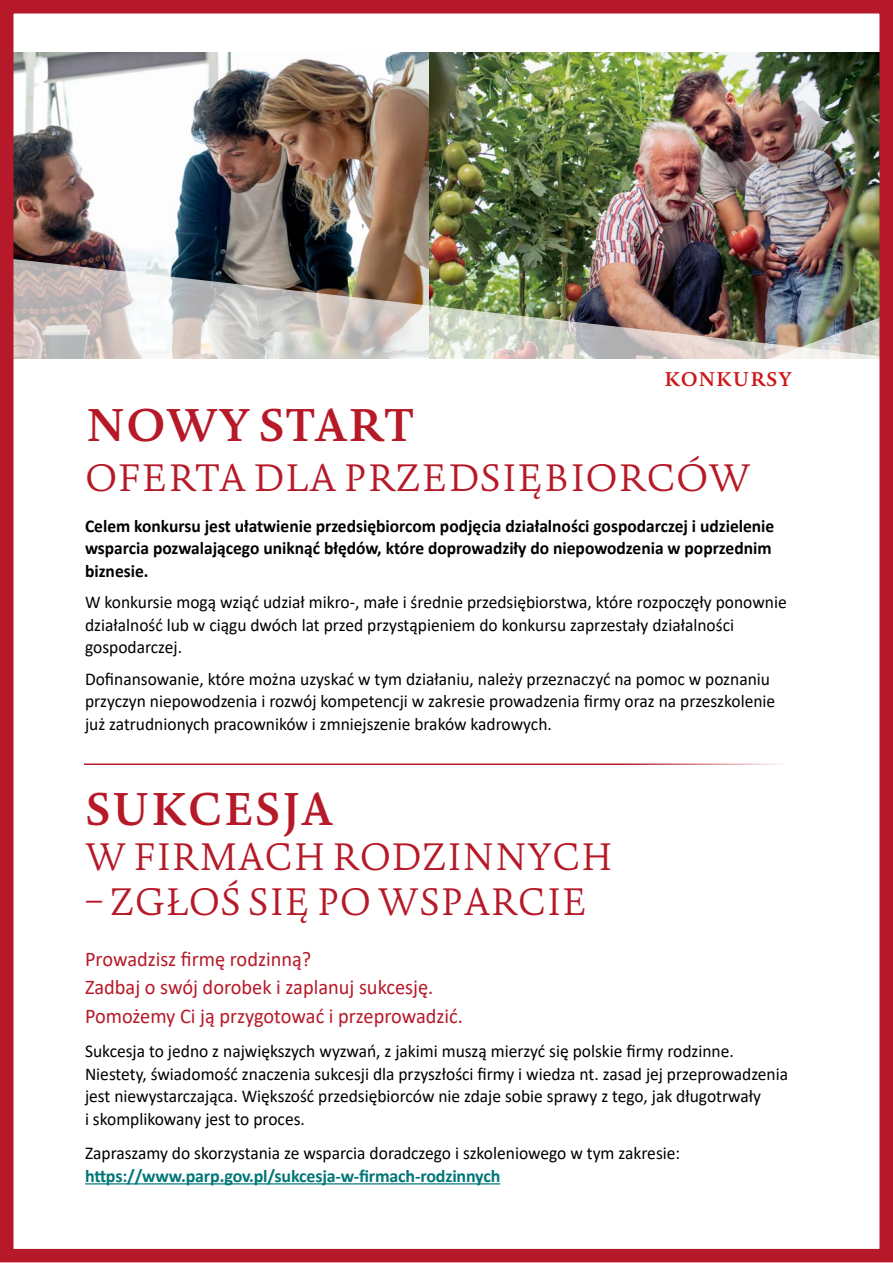
<style>
.page{position:relative;width:893px;height:1263px;background:#fff}
.page>*{position:absolute;margin:0;border:0;box-sizing:border-box;transform-origin:0 0}
.t1{font:600 45px "Novel Pro";color:#b61928}
.t2{font:200 37.5px "Novel Pro";color:#b61928}
.t3{font:21px/28.5px "Calibri";color:#b61928}
.t4{font:600 19.5px "Novel Pro";letter-spacing:.01em;color:#cd1719}
.t5{font:18px/22.5px "Calibri";color:#000}
.t6{font:700 18px/22.5px "Calibri";color:#000}
.t7{font:700 18px "Calibri";letter-spacing:-.01em;color:#007677}
</style>
<div class="page">
<img style="left:15px;top:52px;width:863px;height:201px">
<img style="left:15px;top:253px;width:863px;height:106px">
<img style="left:760px;top:295px;width:118px;height:64px">
<hr style="left:84px;top:763px;width:704px;height:2px;background:#b61929">
<div style="left:0;top:0;width:893px;height:1262px;border:14px solid #b61929"></div>
<hr style="left:85px;top:1183px;width:415px;height:1px;background:#007677">
<p class="t4" style="left:664px;top:365px;width:129px">KONKURSY</p>
<p class="t1" style="left:85px;top:390px;width:330px">NOWY START</p>
<p class="t2" style="left:85px;top:450px;width:668px">OFERTA DLA PRZEDSIĘBIORCÓW</p>
<p class="t6" style="left:85px;top:514px;width:691px">Celem konkursu jest ułatwienie przedsiębiorcom podjęcia działalności gospodarczej i udzielenie wsparcia pozwalającego uniknąć błędów, które doprowadziły do niepowodzenia w poprzednim biznesie.</p>
<p class="t5" style="left:85px;top:590px;width:703px">W konkursie mogą wziąć udział mikro-, małe i średnie przedsiębiorstwa, które rozpoczęły ponownie działalność lub w ciągu dwóch lat przed przystąpieniem do konkursu zaprzestały działalności gospodarczej.</p>
<p class="t5" style="left:85px;top:667px;width:692px">Dofinansowanie, które można uzyskać w tym działaniu, należy przeznaczyć na pomoc w poznaniu przyczyn niepowodzenia i rozwój kompetencji w zakresie prowadzenia firmy oraz na przeszkolenie już zatrudnionych pracowników i zmniejszenie braków kadrowych.</p>
<p class="t1" style="left:85px;top:775px;width:250px">SUKCESJA</p>
<p class="t2" style="left:85px;top:828px;width:530px">W FIRMACH RODZINNYCH</p>
<p class="t2" style="left:85px;top:873px;width:504px">– ZGŁOŚ SIĘ PO WSPARCIE</p>
<p class="t3" style="left:85px;top:944px;width:379px">Prowadzisz firmę rodzinną?<br>Zadbaj o swój dorobek i zaplanuj sukcesję.<br>Pomożemy Ci ją przygotować i przeprowadzić.</p>
<p class="t5" style="left:85px;top:1040px;width:704px">Sukcesja to jedno z największych wyzwań, z jakimi muszą mierzyć się polskie firmy rodzinne.<br>Niestety, świadomość znaczenia sukcesji dla przyszłości firmy i wiedza nt. zasad jej przeprowadzenia jest niewystarczająca. Większość przedsiębiorców nie zdaje sobie sprawy z tego, jak długotrwały<br>i skomplikowany jest to proces.</p>
<p class="t5" style="left:85px;top:1142px;width:597px">Zapraszamy do skorzystania ze wsparcia doradczego i szkoleniowego w tym zakresie:</p>
<p class="t7" style="left:85px;top:1163px;width:417px">https://www.parp.gov.pl/sukcesja-w-firmach-rodzinnych</p>
</div>
